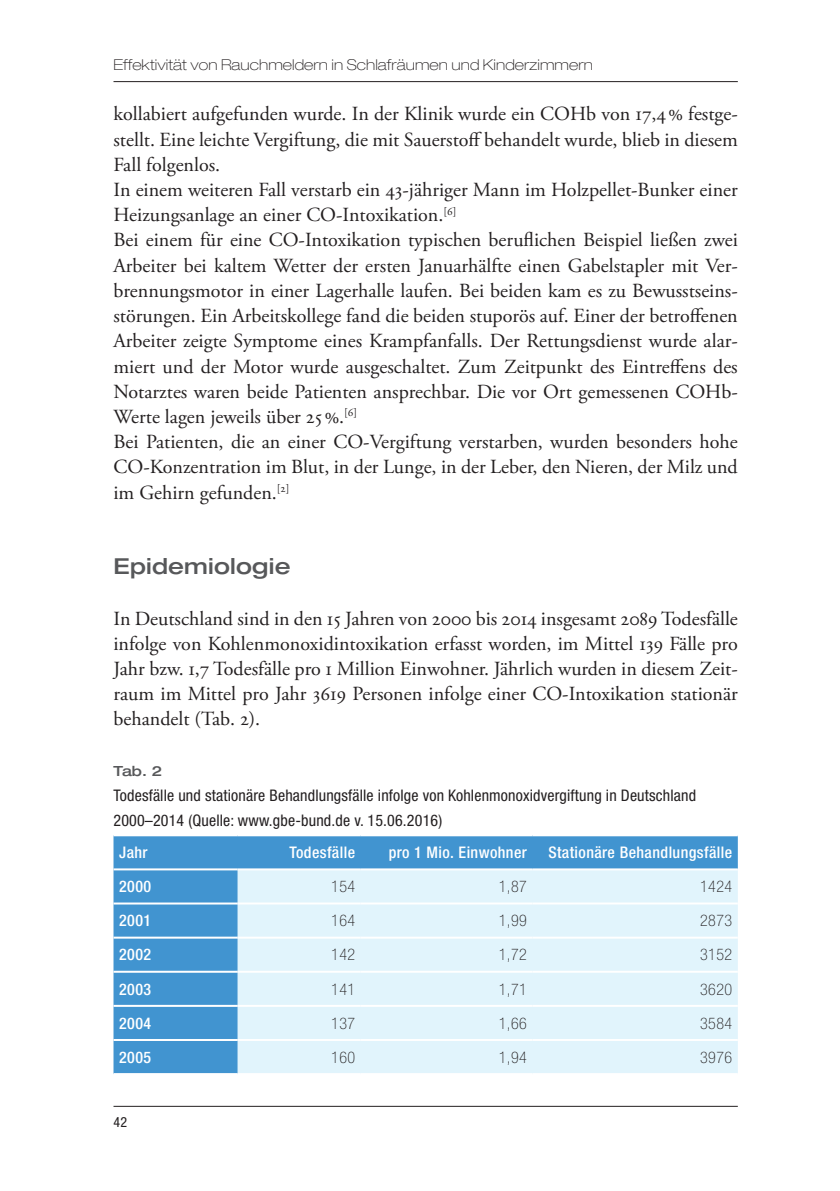
<style>
.page{position:relative;width:840px;height:1191px;background:#fff}
.page>*{position:absolute;margin:0;border:0;box-sizing:border-box;transform-origin:0 0}
.t1{font:500 expanded 22px "Helvetica Neue LT Pro";letter-spacing:.01em;color:#57585a}
.t2{font:20px/25.2px "Adobe Garamond Pro";color:#231f20}
.t3{font:condensed 16px/25.2px "Helvetica Neue LT Std";letter-spacing:.01em;color:#231f20}
.t4{font:500 condensed 16px "Helvetica Neue LT Std";letter-spacing:.025em;color:#fff}
.t5{font:100 condensed 16px "Helvetica Neue LT Std";letter-spacing:.025em;color:#231f20}
.t6{font:100 expanded 15px "Helvetica Neue LT Pro";letter-spacing:.005em;color:#231f20}
.t7{font:500 expanded 14px "Helvetica Neue LT Pro";color:#57585a}
.t8{font:condensed 14px "Helvetica Neue LT Std";color:#231f20}
</style>
<div class="page">
<hr style="left:113px;top:1106px;width:624px;height:1px;background:#231f20">
<hr style="left:113px;top:81px;width:624px;height:1px;background:#231f20">
<div style="left:113px;top:836px;width:624px;height:237px;background:#4194d0"></div>
<div style="left:237px;top:870px;width:500px;height:203px;background:#e1f4fc"></div>
<hr style="left:113px;top:902px;width:124px;height:2px;background:#fff">
<hr style="left:113px;top:936px;width:124px;height:2px;background:#fff">
<hr style="left:113px;top:970px;width:124px;height:2px;background:#fff">
<hr style="left:113px;top:1004px;width:124px;height:2px;background:#fff">
<hr style="left:113px;top:1039px;width:124px;height:2px;background:#fff">
<hr style="left:237px;top:902px;width:123px;height:2px;background:#fff">
<hr style="left:360px;top:902px;width:172px;height:2px;background:#fff">
<hr style="left:532px;top:902px;width:205px;height:2px;background:#fff">
<hr style="left:237px;top:936px;width:123px;height:2px;background:#fff">
<hr style="left:360px;top:936px;width:172px;height:2px;background:#fff">
<hr style="left:532px;top:936px;width:205px;height:2px;background:#fff">
<hr style="left:237px;top:970px;width:123px;height:2px;background:#fff">
<hr style="left:360px;top:970px;width:172px;height:2px;background:#fff">
<hr style="left:532px;top:970px;width:205px;height:2px;background:#fff">
<hr style="left:237px;top:1004px;width:123px;height:2px;background:#fff">
<hr style="left:360px;top:1004px;width:172px;height:2px;background:#fff">
<hr style="left:532px;top:1004px;width:205px;height:2px;background:#fff">
<hr style="left:237px;top:1039px;width:123px;height:2px;background:#fff">
<hr style="left:360px;top:1039px;width:172px;height:2px;background:#fff">
<hr style="left:532px;top:1039px;width:205px;height:2px;background:#fff">
<hr style="left:113px;top:868px;width:124px;height:2px;background:#fff">
<hr style="left:237px;top:868px;width:123px;height:2px;background:#fff">
<hr style="left:360px;top:868px;width:172px;height:2px;background:#fff">
<hr style="left:532px;top:868px;width:205px;height:2px;background:#fff">
<p class="t6" style="left:113px;top:55px;width:480px">Effektivität von Rauchmeldern in Schlafräumen und Kinderzimmern</p>
<p class="t2" style="left:113px;top:102px;width:625px">kollabiert aufgefunden wurde. In der Klinik wurde ein COHb von 17,4% festge&shy;stellt. Eine leichte Vergiftung, die mit Sauerstoff behandelt wurde, blieb in diesem Fall folgenlos.<br>In einem weiteren Fall verstarb ein 43-jähriger Mann im Holzpellet-Bunker einer Heizungsanlage an einer CO-Intoxikation.<sup>[6]<br></sup>Bei einem für eine CO-Intoxikation typischen beruflichen Beispiel ließen zwei Arbeiter bei kaltem Wetter der ersten Januarhälfte einen Gabelstapler mit Ver&shy;brennungsmotor in einer Lagerhalle laufen. Bei beiden kam es zu Bewusstseins&shy;störungen. Ein Arbeitskollege fand die beiden stuporös auf. Einer der betroffenen Arbeiter zeigte Symptome eines Krampfanfalls. Der Rettungsdienst wurde alar&shy;miert und der Motor wurde ausgeschaltet. Zum Zeitpunkt des Eintreffens des Notarztes waren beide Patienten ansprechbar. Die vor Ort gemessenen COHb-Werte lagen jeweils über 25%.<sup>[6]<br></sup>Bei Patienten, die an einer CO-Vergiftung verstarben, wurden besonders hohe CO-Konzentration im Blut, in der Lunge, in der Leber, den Nieren, der Milz und im Gehirn gefunden.<sup>[2]</sup></p>
<p class="t1" style="left:113px;top:552px;width:178px">Epidemiologie</p>
<p class="t2" style="left:113px;top:606px;width:625px;text-align:justify">In Deutschland sind in den 15 Jahren von 2000 bis 2014 insgesamt 2089 Todesfälle infolge von Kohlenmonoxidintoxikation erfasst worden, im Mittel 139 Fälle pro Jahr bzw. 1,7 Todesfälle pro 1 Million Einwohner. Jährlich wurden in diesem Zeit&shy;raum im Mittel pro Jahr 3619 Personen infolge einer CO-Intoxikation stationär behandelt (Tab. 2).</p>
<p class="t7" style="left:113px;top:762px;width:50px">Tab. 2</p>
<p class="t3" style="left:113px;top:782px;width:583px">Todesfälle und stationäre Behandlungsfälle infolge von Kohlenmonoxidvergiftung in Deutschland<br>2000–2014 (Quelle: www.gbe-bund.de v. 15.06.2016)</p>
<p class="t4" style="left:119px;top:843px;width:30px">Jahr</p>
<p class="t4" style="left:289px;top:843px;width:67px">Todesfälle</p>
<p class="t4" style="left:388px;top:843px;width:140px">pro 1 Mio. Einwohner</p>
<p class="t4" style="left:548px;top:843px;width:185px">Stationäre Behandlungsfälle</p>
<p class="t4" style="left:119px;top:877px;width:33px">2000</p>
<p class="t5" style="left:331px;top:877px;width:25px">154</p>
<p class="t5" style="left:498px;top:877px;width:30px">1,87</p>
<p class="t5" style="left:699px;top:877px;width:33px">1424</p>
<p class="t4" style="left:119px;top:911px;width:33px">2001</p>
<p class="t5" style="left:331px;top:911px;width:25px">164</p>
<p class="t5" style="left:498px;top:911px;width:30px">1,99</p>
<p class="t5" style="left:699px;top:911px;width:33px">2873</p>
<p class="t4" style="left:119px;top:945px;width:33px">2002</p>
<p class="t5" style="left:331px;top:945px;width:25px">142</p>
<p class="t5" style="left:498px;top:945px;width:30px">1,72</p>
<p class="t5" style="left:699px;top:945px;width:33px">3152</p>
<p class="t4" style="left:119px;top:979px;width:33px">2003</p>
<p class="t5" style="left:331px;top:980px;width:25px">141</p>
<p class="t5" style="left:498px;top:980px;width:30px">1,71</p>
<p class="t5" style="left:699px;top:980px;width:33px">3620</p>
<p class="t4" style="left:119px;top:1013px;width:33px">2004</p>
<p class="t5" style="left:331px;top:1014px;width:25px">137</p>
<p class="t5" style="left:498px;top:1014px;width:30px">1,66</p>
<p class="t5" style="left:699px;top:1014px;width:33px">3584</p>
<p class="t4" style="left:119px;top:1047px;width:33px">2005</p>
<p class="t5" style="left:331px;top:1048px;width:25px">160</p>
<p class="t5" style="left:498px;top:1048px;width:30px">1,94</p>
<p class="t5" style="left:699px;top:1048px;width:33px">3976</p>
<p class="t8" style="left:113px;top:1113px;width:15px">42</p>
</div>
